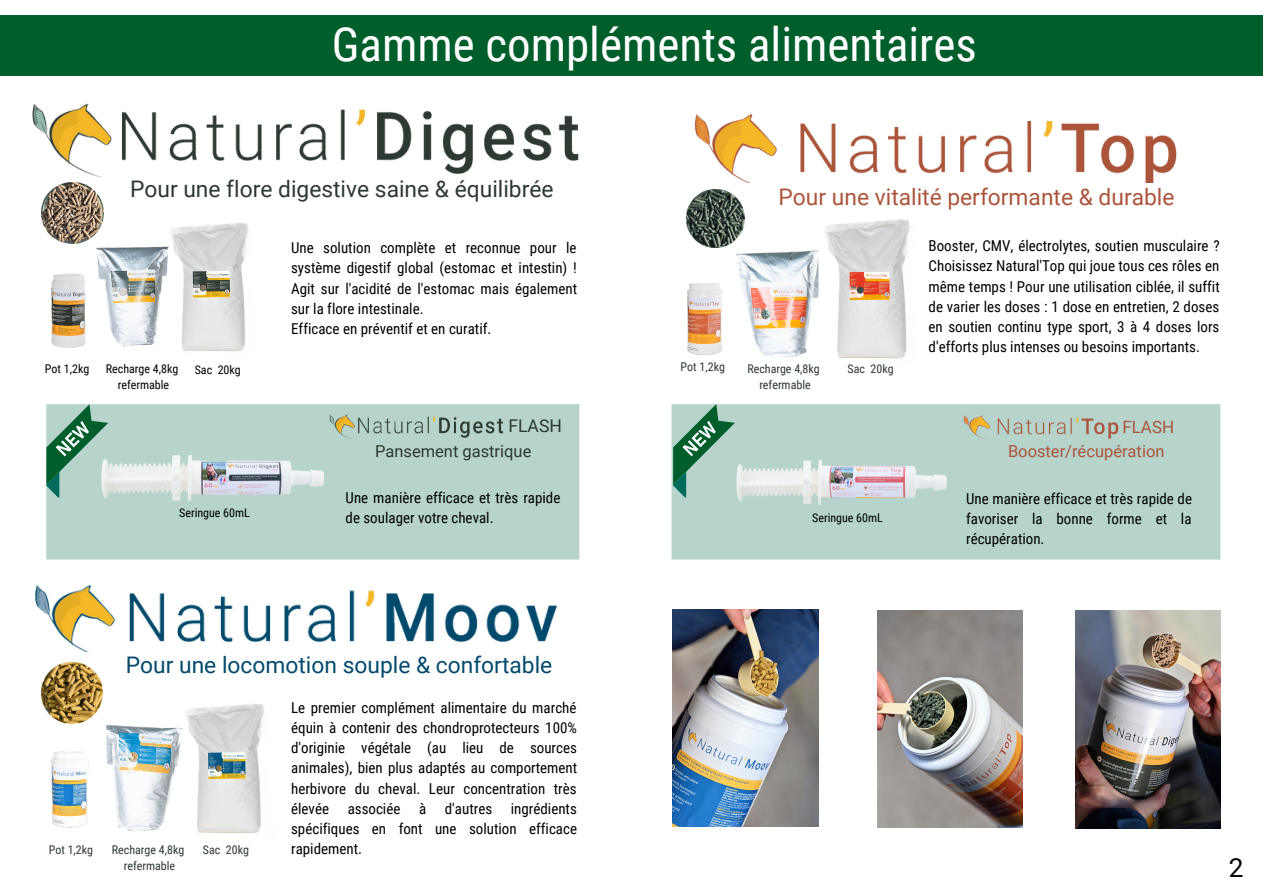
<style>
.page{position:relative;width:1263px;height:894px;background:#fff}
.page>*{position:absolute;margin:0;border:0;box-sizing:border-box;transform-origin:0 0}
.t1{font:46.95px "Roboto Condensed";color:#fff}
.t2{font:26.25px "Roboto";color:#000}
.t3{font:22.8px "Roboto";color:#2d3830}
.t4{font:22.8px "Roboto";color:#034a6d}
.t5{font:22.8px "Roboto";color:#ac553b}
.t6{font:17.55px "Roboto";color:#2d3830}
.t7{font:16.95px "Roboto";color:#ac553b}
.t8{font:16.5px "Roboto";color:#ac553b}
.t9{font:16.5px "Roboto";color:#2d3830}
.t10{font:15px/20.2px "Roboto Condensed";color:#000;text-align:justify}
.t11{font:12px/16px "Roboto Condensed";color:#2d3830;text-align:center}
.t12{font:12px/16px "Roboto Condensed";color:#000;text-align:center}
</style>
<div class="page">
<img style="left:170px;top:223px;width:79px;height:128px">
<img style="left:96px;top:238px;width:79px;height:113px">
<img style="left:185px;top:704px;width:79px;height:129px">
<img style="left:106px;top:718px;width:80px;height:115px">
<img style="left:51px;top:751px;width:38px;height:77px">
<div style="left:0;top:16px;width:1263px;height:59px;background:#005e2d"></div>
<img style="left:51px;top:265px;width:46px;height:86px">
<div style="left:46px;top:404px;width:533px;height:155px;background:#b6d3cc"></div>
<img style="left:99px;top:455px;width:227px;height:45px">
<svg style="left:46px;top:404px;width:62px;height:93px;background:#84b3a0"></svg>
<img style="left:877px;top:610px;width:145px;height:217px">
<img style="left:1075px;top:610px;width:145px;height:217px">
<img style="left:673px;top:609px;width:145px;height:217px">
<img style="left:687px;top:283px;width:36px;height:72px">
<img style="left:736px;top:250px;width:83px;height:107px">
<img style="left:825px;top:219px;width:85px;height:140px">
<div style="left:671px;top:404px;width:549px;height:155px;background:#b6d3cc"></div>
<img style="left:734px;top:460px;width:216px;height:44px">
<svg style="left:673px;top:404px;width:62px;height:93px;background:#82b19f"></svg>
<img style="left:32px;top:103px;width:547px;height:73px">
<img style="left:694px;top:114px;width:483px;height:68px">
<img style="left:327px;top:410px;width:181px;height:32px">
<img style="left:961px;top:414px;width:161px;height:24px">
<img style="left:35px;top:585px;width:522px;height:66px">
<img style="left:41px;top:182px;width:62px;height:61px">
<img style="left:687px;top:190px;width:57px;height:57px">
<img style="left:41px;top:662px;width:61px;height:61px">
<h1 class="t1" style="left:332px;top:17px;width:647px">Gamme compléments alimentaires</h1>
<p class="t12" style="left:45px;top:361px;width:46px">Pot 1,2kg</p>
<h3 class="t3" style="left:130px;top:176px;width:425px">Pour une flore digestive saine &amp; équilibrée</h3>
<p class="t12" style="left:106px;top:361px;width:74px">Recharge 4,8kg refermable</p>
<p class="t12" style="left:195px;top:361px;width:48px">Sac 20kg</p>
<p class="t10" style="left:291px;top:238px;width:288px;text-align:left">Une solution complète et reconnue pour le système digestif global (estomac et intestin) !<br>Agit sur l'acidité de l'estomac mais également sur la flore intestinale.<br>Efficace en préventif et en curatif.</p>
<h3 class="t5" style="left:779px;top:184px;width:397px">Pour une vitalité performante &amp; durable</h3>
<p class="t11" style="left:681px;top:359px;width:46px">Pot 1,2kg</p>
<p class="t11" style="left:747px;top:361px;width:74px">Recharge 4,8kg refermable</p>
<p class="t11" style="left:847px;top:361px;width:48px">Sac 20kg</p>
<p class="t10" style="left:929px;top:236px;width:293px">Booster, CMV, électrolytes, soutien musculaire ?<br>Choisissez Natural'Top qui joue tous ces rôles en même temps ! Pour une utilisation ciblée, il suffit de varier les doses : 1 dose en entretien, 2 doses en soutien continu type sport, 3 à 4 doses lors d'efforts plus intenses ou besoins importants.</p>
<p class="t6" style="left:508px;top:415px;width:55px">FLASH</p>
<p class="t7" style="left:1122px;top:417px;width:53px">FLASH</p>
<p class="t12" style="left:179px;top:504px;width:72px">Seringue 60mL</p>
<p class="t9" style="left:375px;top:442px;width:158px">Pansement gastrique</p>
<p class="t10" style="left:346px;top:487px;width:216px">Une manière efficace et très rapide de soulager votre cheval.</p>
<p class="t12" style="left:812px;top:510px;width:72px">Seringue 60mL</p>
<p class="t8" style="left:1008px;top:442px;width:158px">Booster/récupération</p>
<p class="t10" style="left:966px;top:488px;width:227px">Une manière efficace et très rapide de favoriser la bonne forme et la récupération.</p>
<h3 class="t4" style="left:126px;top:651px;width:428px">Pour une locomotion souple &amp; confortable</h3>
<p class="t11" style="left:49px;top:842px;width:46px">Pot 1,2kg</p>
<p class="t11" style="left:112px;top:842px;width:74px">Recharge 4,8kg refermable</p>
<p class="t11" style="left:203px;top:842px;width:48px">Sac 20kg</p>
<p class="t10" style="left:291px;top:697px;width:287px">Le premier complément alimentaire du marché équin à contenir des chondroprotecteurs 100% d'originie végétale (au lieu de sources animales), bien plus adaptés au comportement herbivore du cheval. Leur concentration très élevée associée à d'autres ingrédients spécifiques en font une solution efficace rapidement.</p>
<h2 class="t2" style="left:1229px;top:852px;width:16px">2</h2>
</div>
